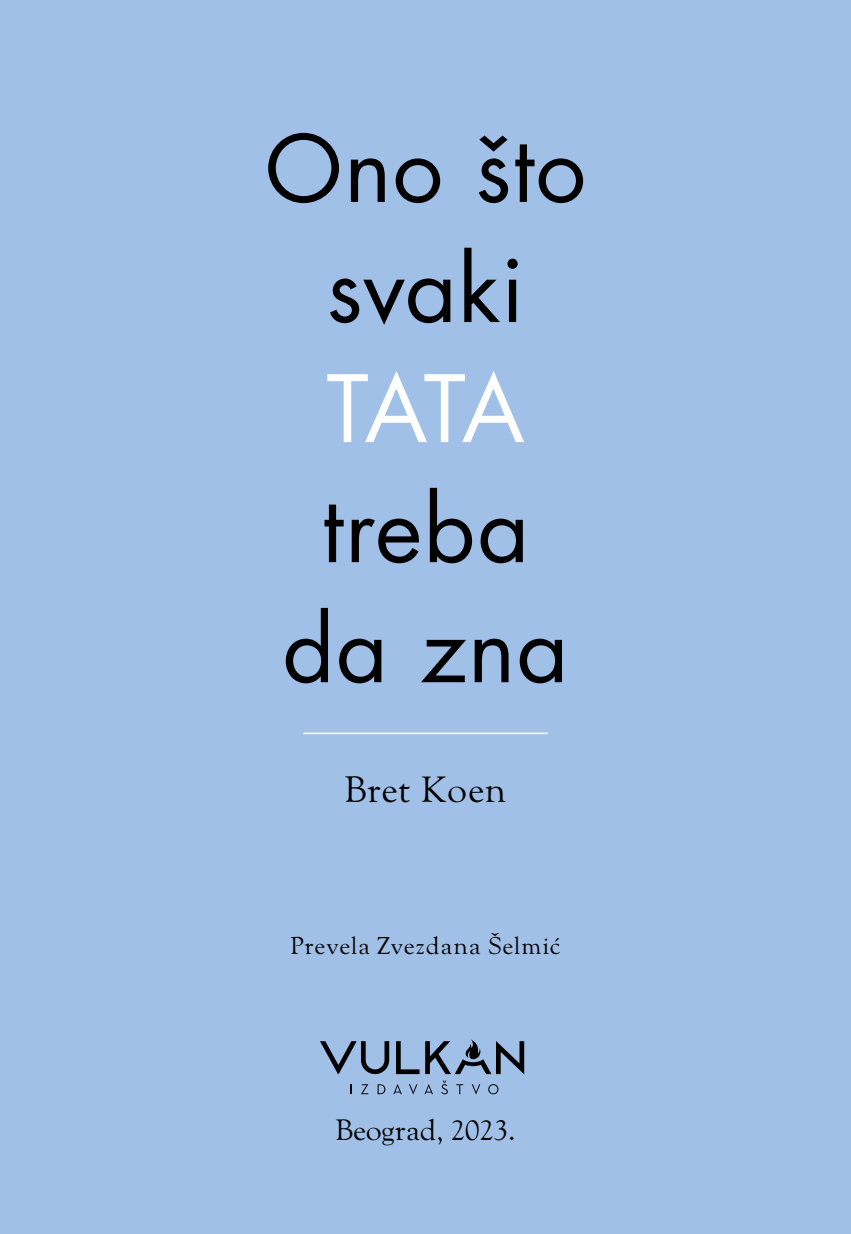
<style>
.page{position:relative;width:851px;height:1234px;background:#fff}
.page>*{position:absolute;margin:0;border:0;box-sizing:border-box;transform-origin:0 0}
.t1{font:90px/120px "Futura Std";letter-spacing:.01em;color:#000;text-align:center}
.t2{font:90px "Futura Std";color:#fff}
.t3{font:36px "LTC Goudy Oldstyle Pro";letter-spacing:.015em;color:#000}
.t4{font:28.8px "LTC Goudy Oldstyle Pro";color:#000}
.t5{font:24px "LTC Goudy Oldstyle Pro";letter-spacing:.03em;color:#000}
</style>
<div class="page">
<div style="left:0;top:0;width:850px;height:1233px;background:#a1c0e7"></div>
<hr style="left:303px;top:732px;width:244px;height:2px;background:#fff">
<svg style="left:361px;top:1084px;width:7px;height:9px"></svg>
<svg style="left:377px;top:1084px;width:8px;height:9px"></svg>
<svg style="left:394px;top:1084px;width:8px;height:9px"></svg>
<svg style="left:409px;top:1084px;width:8px;height:10px"></svg>
<svg style="left:425px;top:1084px;width:8px;height:9px"></svg>
<svg style="left:441px;top:1080px;width:7px;height:14px"></svg>
<svg style="left:456px;top:1084px;width:7px;height:9px"></svg>
<svg style="left:471px;top:1084px;width:9px;height:10px"></svg>
<svg style="left:488px;top:1084px;width:10px;height:10px"></svg>
<svg style="left:320px;top:1041px;width:69px;height:32px"></svg>
<svg style="left:396px;top:1041px;width:23px;height:32px"></svg>
<svg style="left:425px;top:1039px;width:99px;height:34px"></svg>
<p class="t1" style="left:265px;top:110px;width:323px">Ono što svaki</p>
<p class="t2" style="left:326px;top:351px;width:200px">TATA</p>
<p class="t1" style="left:282px;top:470px;width:287px">treba da zna</p>
<p class="t3" style="left:344px;top:768px;width:163px">Bret Koen</p>
<p class="t5" style="left:290px;top:931px;width:272px">Prevela Zvezdana Šelmić</p>
<p class="t4" style="left:335px;top:1113px;width:182px">Beograd, 2023.</p>
</div>
